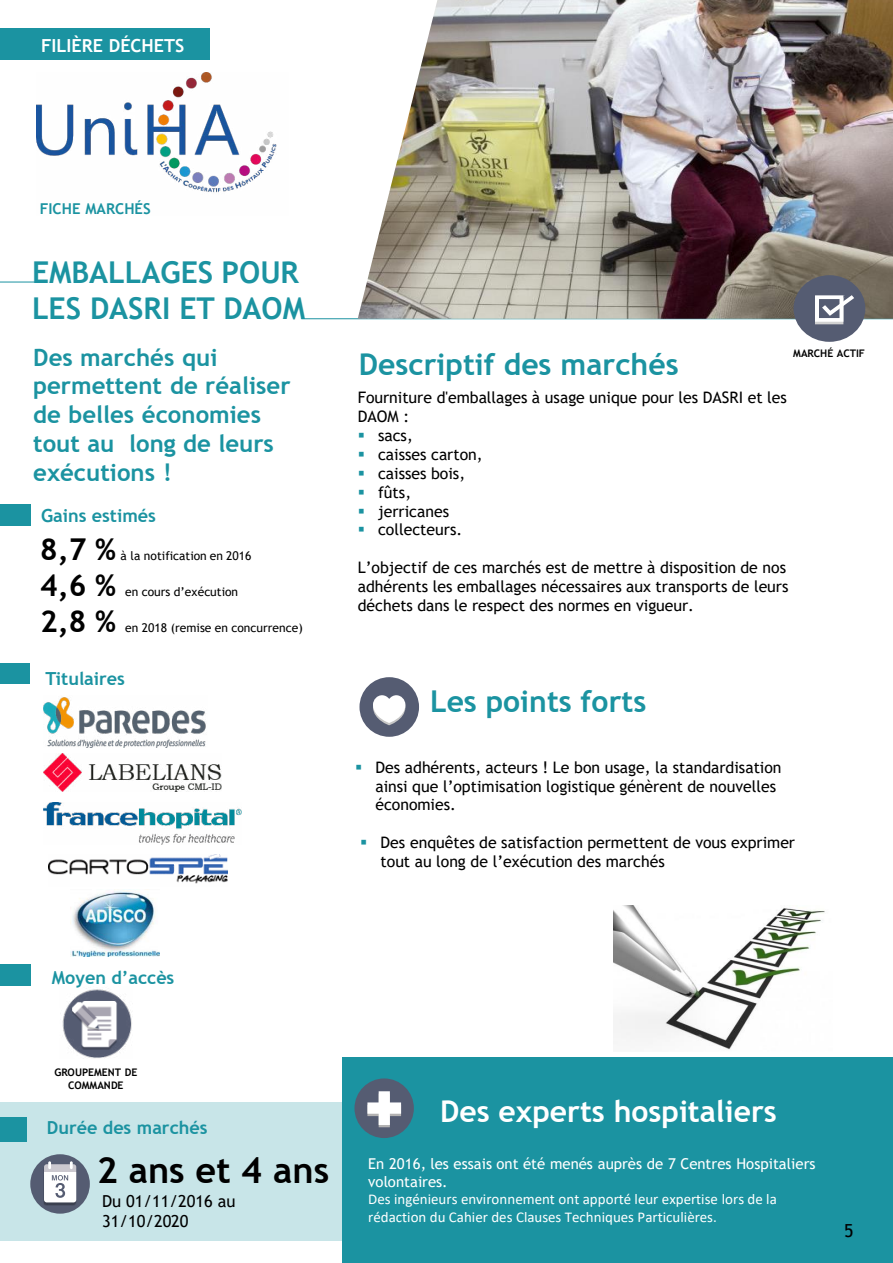
<style>
.page{position:relative;width:893px;height:1263px;background:#fff}
.page>*{position:absolute;margin:0;border:0;box-sizing:border-box;transform-origin:0 0}
.t1{font:700 36px "Trebuchet MS";color:#000}
.t2{font:700 30.15px "Trebuchet MS";color:#000}
.t3{font:700 30px/36px "Trebuchet MS";color:#1b93a1}
.t4{font:700 30px "Trebuchet MS";color:#fff}
.t5{font:700 30px "Trebuchet MS";color:#000}
.t6{font:700 24px/28.8px "Trebuchet MS";color:#1b93a1}
.t7{font:700 18px "Trebuchet MS";color:#1b93a1}
.t8{font:700 18px "Trebuchet MS";color:#fff}
.t9{font:18px "Trebuchet MS";color:#000}
.t10{font:16.5px/19.8px "Trebuchet MS";color:#000}
.t11{font:16.2px "Trebuchet MS";color:#fff}
.t12{font:15.9px/18.9px "Trebuchet MS";color:#000}
.t13{font:15px/18px "Calibri";color:#fff}
.t14{font:15px/18px "Trebuchet MS";color:#fff}
.t15{font:700 15px "Trebuchet MS";color:#1b93a1}
.t16{font:12px "Trebuchet MS";color:#000}
.t17{font:700 10.5px/12.6px "Trebuchet MS";color:#000;text-align:center}
.s1{color:#1b93a1}
</style>
<div class="page">
<img style="left:613px;top:905px;width:212px;height:145px">
<div style="left:0;top:1102px;width:348px;height:139px;background:#c8e5e8"></div>
<img style="left:36px;top:72px;width:241px;height:121px">
<hr style="left:0;top:282px;width:38px;height:1px;background:#1b93a1">
<div style="left:0;top:1117px;width:26px;height:24px;background:#1b93a1"></div>
<hr style="left:301px;top:318px;width:592px;height:1px;background:#1b93a1">
<div style="left:0;top:504px;width:30px;height:22px;background:#1b93a1"></div>
<div style="left:0;top:663px;width:29px;height:21px;background:#1b93a1"></div>
<div style="left:0;top:965px;width:30px;height:21px;background:#1b93a1"></div>
<div style="left:342px;top:1057px;width:551px;height:206px;background:#1b93a1"></div>
<div style="left:359px;top:677px;width:60px;height:60px;background:#555c72;border-radius:50%"></div>
<svg style="left:373px;top:695px;width:32px;height:30px"></svg>
<div style="left:30px;top:1154px;width:60px;height:60px;background:#555c72;border-radius:50%"></div>
<img style="left:43px;top:1166px;width:34px;height:39px">
<svg style="left:44px;top:1161px;width:32px;height:41px"></svg>
<div style="left:354px;top:1078px;width:60px;height:60px;background:#555c72;border-radius:50%"></div>
<svg style="left:367px;top:1091px;width:34px;height:36px"></svg>
<img style="left:62px;top:989px;width:70px;height:70px">
<div style="left:0;top:28px;width:209px;height:31px;background:#1b93a1"></div>
<img style="left:43px;top:697px;width:163px;height:50px">
<img style="left:44px;top:753px;width:177px;height:39px">
<img style="left:43px;top:803px;width:199px;height:41px">
<img style="left:48px;top:854px;width:180px;height:30px">
<img style="left:358px;top:0;width:535px;height:319px">
<div style="left:793px;top:275px;width:72px;height:67px;background:#555c72;border-radius:50%"></div>
<svg style="left:815px;top:295px;width:39px;height:29px"></svg>
<img style="left:71px;top:890px;width:89px;height:66px">
<p class="t8" style="left:41px;top:34px;width:145px">FILIÈRE DÉCHETS</p>
<p class="t15" style="left:40px;top:200px;width:112px">FICHE MARCHÉS</p>
<h3 class="t3" style="left:32px;top:254px;width:275px">EMBALLAGES POUR<br>LES DASRI ET DAOM</h3>
<h3 class="t6" style="left:33px;top:343px;width:259px">Des marchés qui permettent de réaliser de belles économies tout au long de leurs exécutions !</h3>
<p class="t7" style="left:41px;top:504px;width:116px">Gains estimés</p>
<h3 class="t5" style="left:40px;top:531px;width:77px">8,7 %</h3>
<p class="t16" style="left:121px;top:548px;width:132px">à la notification en 2016</p>
<h2 class="t2" style="left:40px;top:566px;width:77px">4,6 %</h2>
<h3 class="t5" style="left:40px;top:603px;width:77px">2,8 %</h3>
<p class="t16" style="left:125px;top:584px;width:115px">en cours d’exécution</p>
<p class="t16" style="left:125px;top:620px;width:179px">en 2018 (remise en concurrence)</p>
<p class="t7" style="left:46px;top:667px;width:81px">Titulaires</p>
<h3 class="t3" style="left:359px;top:346px;width:321px">Descriptif des marchés</h3>
<p class="t17" style="left:793px;top:347px;width:73px">MARCHÉ ACTIF</p>
<p class="t12" style="left:358px;top:388px;width:431px">Fourniture d'emballages à usage unique pour les DASRI et les<br>DAOM :</p>
<p class="t12" style="left:358px;top:426px;width:57px"><span class="s1">▪</span> sacs,</p>
<p class="t12" style="left:358px;top:445px;width:126px"><span class="s1">▪</span> caisses carton,</p>
<p class="t12" style="left:358px;top:463px;width:109px"><span class="s1">▪</span> caisses bois,</p>
<p class="t12" style="left:358px;top:482px;width:55px"><span class="s1">▪</span> fûts,</p>
<p class="t12" style="left:358px;top:501px;width:93px"><span class="s1">▪</span> jerricanes</p>
<p class="t12" style="left:358px;top:520px;width:106px"><span class="s1">▪</span> collecteurs.</p>
<p class="t12" style="left:358px;top:558px;width:432px">L’objectif de ces marchés est de mettre à disposition de nos adhérents les emballages nécessaires aux transports de leurs déchets dans le respect des normes en vigueur.</p>
<h3 class="t3" style="left:430px;top:683px;width:218px">Les points forts</h3>
<p class="t12" style="left:375px;top:757px;width:408px;text-indent:-20px"><span class="s1">▪</span> Des adhérents, acteurs ! Le bon usage, la standardisation ainsi que l’optimisation logistique génèrent de nouvelles économies.</p>
<p class="t12" style="left:381px;top:832px;width:416px;text-indent:-20px"><span class="s1">▪</span> Des enquêtes de satisfaction permettent de vous exprimer tout au long de l’exécution des marchés</p>
<p class="t7" style="left:52px;top:966px;width:124px">Moyen d’accès</p>
<p class="t17" style="left:54px;top:1066px;width:85px">GROUPEMENT DE<br>COMMANDE</p>
<p class="t7" style="left:47px;top:1116px;width:162px">Durée des marchés</p>
<h1 class="t1" style="left:97px;top:1148px;width:234px">2 ans et 4 ans</h1>
<p class="t10" style="left:102px;top:1191px;width:135px">Du 01/11/2016 au<br>31/10/2020</p>
<h3 class="t4" style="left:440px;top:1093px;width:338px">Des experts hospitaliers</h3>
<p class="t14" style="left:368px;top:1154px;width:449px">En 2016, les essais ont été menés auprès de 7 Centres Hospitaliers volontaires.</p>
<p class="t13" style="left:368px;top:1190px;width:410px">Des ingénieurs environnement ont apporté leur expertise lors de la rédaction du Cahier des Clauses Techniques Particulières.</p>
<p class="t11" style="left:361px;top:1161px;width:454px">Ce marché a été constitué par un groupe expert réparti sur 10</p>
<p class="t11" style="left:361px;top:1200px;width:380px">hygiénistes, infirmiers, techniciens bio hygiénistes…</p>
<p class="t9" style="left:844px;top:1219px;width:11px">5</p>
</div>
